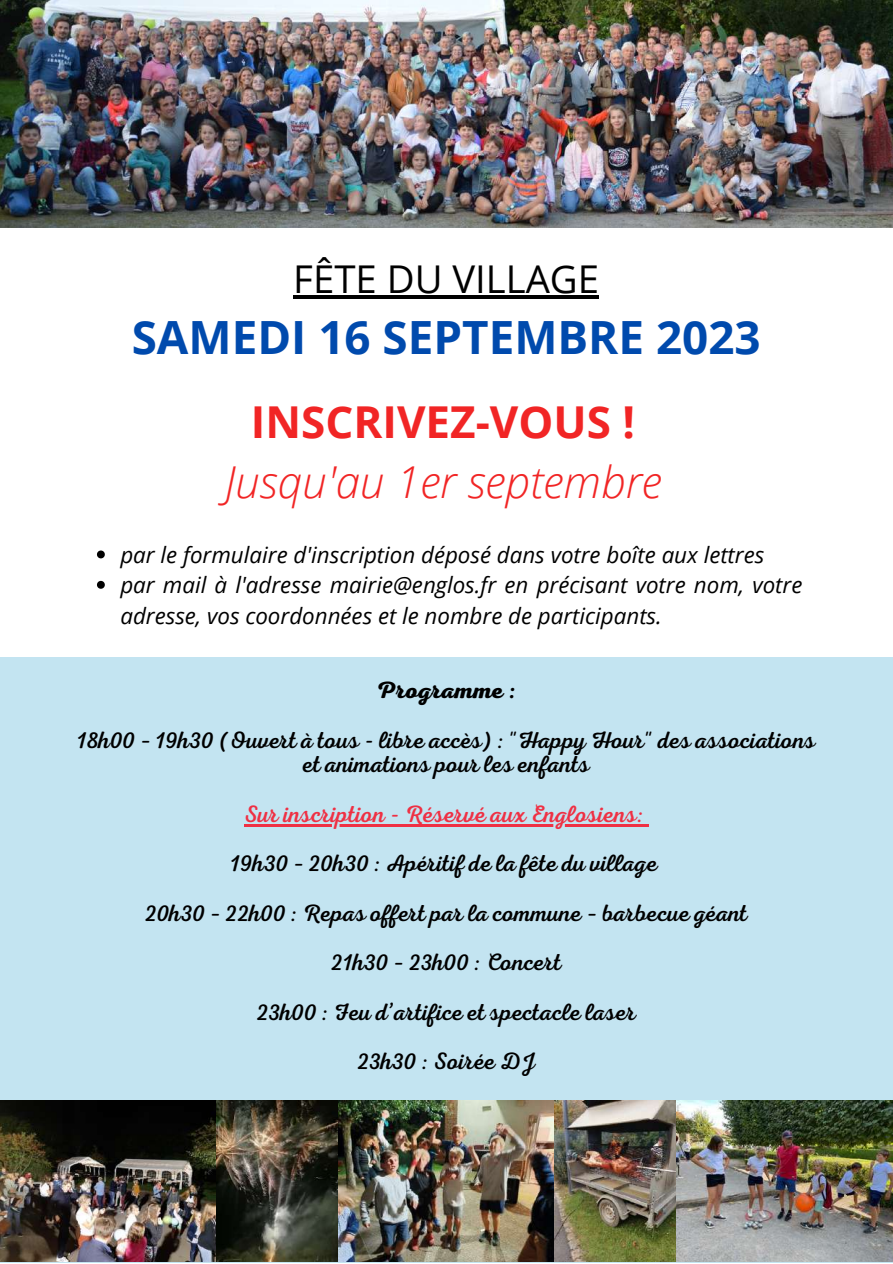
<style>
.page{position:relative;width:893px;height:1264px;background:#fff}
.page>*{position:absolute;margin:0;border:0;box-sizing:border-box;transform-origin:0 0}
.t1{font:700 45.75px "Open Sans";color:#004aad}
.t2{font:italic 300 43.95px "Open Sans";color:#f12525}
.t3{font:700 43.95px "Open Sans";color:#f12525}
.t4{font:38.25px "Open Sans";color:#000}
.t5{font:23.85px/49.5px "RTL Adam Script Regular";color:#000;text-align:center}
.t6{font:23.85px "RTL Adam Script Regular";color:#ef3044}
.t7{font:23.85px "RTL Adam Script Bold";color:#000}
.t8{font:italic 22.35px/30.3px "Open Sans";color:#000}
</style>
<div class="page">
<img style="left:0;top:0;width:892px;height:227px">
<div style="left:0;top:657px;width:892px;height:605px;background:#c3e4f1"></div>
<img style="left:0;top:1100px;width:892px;height:161px">
<hr style="left:293px;top:295px;width:306px;height:3px;background:#000">
<svg style="left:97px;top:550px;width:8px;height:8px"></svg>
<svg style="left:97px;top:581px;width:8px;height:7px"></svg>
<hr style="left:244px;top:824px;width:400px;height:2px;background:#ef3044">
<h3 class="t4" style="left:293px;top:252px;width:307px">FÊTE DU VILLAGE</h3>
<h1 class="t1" style="left:132px;top:305px;width:630px">SAMEDI 16 SEPTEMBRE 2023</h1>
<h2 class="t3" style="left:251px;top:391px;width:385px">INSCRIVEZ-VOUS !</h2>
<h2 class="t2" style="left:225px;top:451px;width:438px">Jusqu'au 1er septembre</h2>
<p class="t8" style="left:120px;top:539px;width:683px">par le formulaire d'inscription déposé dans votre boîte aux lettres par mail à l'adresse mairie@englos.fr en précisant votre nom, votre adresse, vos coordonnées et le nombre de participants.</p>
<p class="t7" style="left:376px;top:676px;width:142px">Programme :</p>
<p class="t5" style="left:77px;top:728px;width:740px;line-height:24.8px">18h00 – 19h30 (Ouvert à tous - libre accès) : "Happy Hour" des associations et animations pour les enfants</p>
<p class="t6" style="left:244px;top:800px;width:402px">Sur inscription - Réservé aux Englosiens:</p>
<p class="t5" style="left:145px;top:839px;width:604px">19h30 – 20h30 : Apéritif de la fête du village<br>20h30 – 22h00 : Repas offert par la commune – barbecue géant 21h30 – 23h00 : Concert<br>23h00 : Feu d’artifice et spectacle laser<br>23h30 : Soirée DJ</p>
</div>
